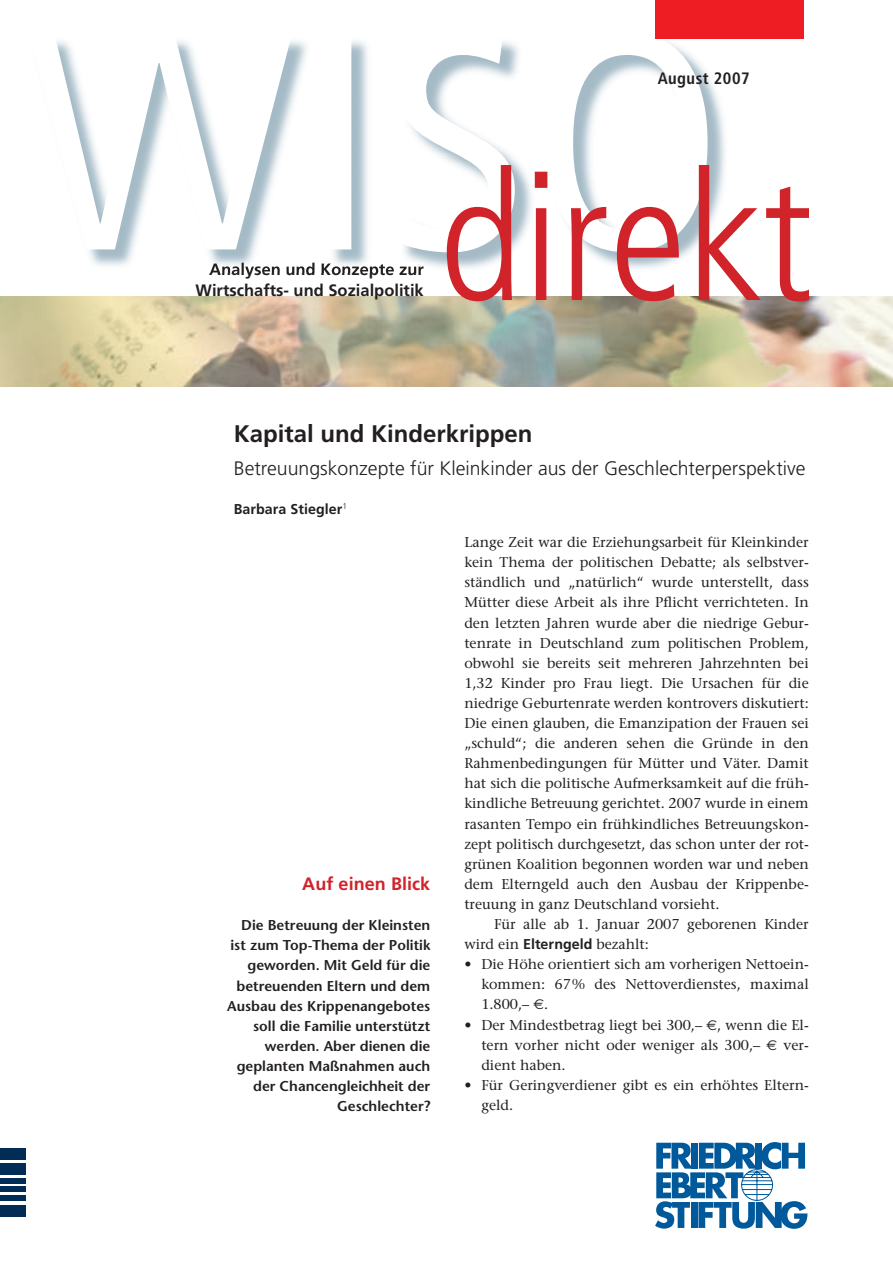
<style>
.page{position:relative;width:893px;height:1263px;background:#fff}
.page>*{position:absolute;margin:0;border:0;box-sizing:border-box;transform-origin:0 0}
.t1{font:300 condensed 180px "Frutiger";color:#d1232a}
.t2{font:700 24px "Frutiger";color:#231f20}
.t3{font:300 19.5px "Frutiger";color:#231f20}
.t4{font:700 18px "Frutiger";letter-spacing:.005em;color:#d1232a}
.t5{font:700 16.5px/21px "Frutiger";color:#231f20;text-align:right}
.t6{font:700 condensed 16.5px "Frutiger";letter-spacing:.03em;color:#231f20}
.t7{font:14.25px/20.1px "Stone Serif";color:#231f20;text-align:justify}
.t8{font:600 14.25px/20.1px "Stone Sans";color:#231f20;text-align:right}
.t9{font:700 14.25px "Frutiger";letter-spacing:.005em;color:#231f20}
.s1{font-family:"Frutiger";font-weight:700}
.s2{font-family:"Euro Sans"}
</style>
<div class="page">
<div style="left:0;top:1149px;width:26px;height:11px;background:#002c55"></div>
<div style="left:0;top:1206px;width:26px;height:11px;background:#002c55"></div>
<div style="left:0;top:1164px;width:26px;height:11px;background:#002c55"></div>
<hr style="left:0;top:1179px;width:26px;height:4px;background:#002c55">
<div style="left:0;top:1187px;width:26px;height:5px;background:#002c55"></div>
<hr style="left:0;top:1196px;width:26px;height:4px;background:#002c55">
<img style="left:0;top:296px;width:893px;height:91px">
<svg style="left:655px;top:1142px;width:152px;height:87px"></svg>
<div style="left:0;top:1148px;width:26px;height:11px;background:#002c55"></div>
<div style="left:0;top:1205px;width:26px;height:11px;background:#002c55"></div>
<div style="left:0;top:1163px;width:26px;height:11px;background:#002c55"></div>
<hr style="left:0;top:1178px;width:26px;height:4px;background:#002c55">
<hr style="left:0;top:1195px;width:26px;height:4px;background:#002c55">
<img style="left:89px;top:38px;width:638px;height:231px">
<img style="left:378px;top:263px;width:46px;height:10px">
<img style="left:209px;top:263px;width:169px;height:10px">
<svg style="left:57px;top:38px;width:651px;height:214px"></svg>
<div style="left:655px;top:0;width:149px;height:38px;background:#ee1d23"></div>
<p class="t6" style="left:658px;top:72px;width:93px">August 2007</p>
<p class="t5" style="left:196px;top:260px;width:230px">Analysen und Konzepte zur<br>Wirtschafts- und Sozialpolitik</p>
<h1 class="t1" style="left:439px;top:165px;width:375px">direkt</h1>
<h2 class="t2" style="left:234px;top:424px;width:300px">Kapital und Kinderkrippen</h2>
<h3 class="t3" style="left:234px;top:460px;width:573px">Betreuungskonzepte für Kleinkinder aus der Geschlechterperspektive</h3>
<p class="t9" style="left:234px;top:503px;width:115px">Barbara Stiegler<sup>1</sup></p>
<p class="t4" style="left:302px;top:876px;width:130px">Auf einen Blick</p>
<p class="t8" style="left:227px;top:917px;width:205px">Die Betreuung der Kleinsten ist zum Top-Thema der Politik geworden. Mit Geld für die betreuenden Eltern und dem<br>Ausbau des Krippenangebotes soll die Familie unterstützt werden. Aber dienen die geplanten Maßnahmen auch der Chancengleichheit der<br>Geschlechter?</p>
<p class="t7" style="left:464px;top:534px;width:346px">Lange Zeit war die Erziehungsarbeit für Kleinkinder kein Thema der politischen Debatte; als selbstver&shy;ständlich und „natürlich“ wurde unterstellt, dass Mütter diese Arbeit als ihre Pflicht verrichteten. In den letzten Jahren wurde aber die niedrige Gebur&shy;tenrate in Deutschland zum politischen Problem, obwohl sie bereits seit mehreren Jahrzehnten bei 1,32 Kinder pro Frau liegt. Die Ursachen für die niedrige Geburtenrate werden kontrovers diskutiert:<br>Die einen glauben, die Emanzipation der Frauen sei „schuld“; die anderen sehen die Gründe in den Rahmenbedingungen für Mütter und Väter. Damit hat sich die politische Aufmerksamkeit auf die früh&shy;kindliche Betreuung gerichtet. 2007 wurde in einem rasanten Tempo ein frühkindliches Betreuungskon&shy;zept politisch durchgesetzt, das schon unter der rot&shy;grünen Koalition begonnen worden war und neben dem Elterngeld auch den Ausbau der Krippenbe&shy;treuung in ganz Deutschland vorsieht.</p>
<p class="t7" style="left:464px;top:915px;width:346px;text-indent:30px">Für alle ab 1. Januar 2007 geborenen Kinder wird ein <span class="s1">Elterngeld</span> bezahlt:</p>
<p class="t7" style="left:481px;top:956px;width:329px;text-indent:-17px">• Die Höhe orientiert sich am vorherigen Nettoein&shy;kommen: 67% des Nettoverdienstes, maximal 1.800,– <span class="s2">€</span>.</p>
<p class="t7" style="left:481px;top:1016px;width:329px;text-indent:-17px">• Der Mindestbetrag liegt bei 300,– <span class="s2">€</span>, wenn die El&shy;tern vorher nicht oder weniger als 300,– <span class="s2">€</span> ver&shy;dient haben.</p>
<p class="t7" style="left:481px;top:1076px;width:329px;text-indent:-17px">• Für Geringverdiener gibt es ein erhöhtes Eltern&shy;geld.</p>
</div>
